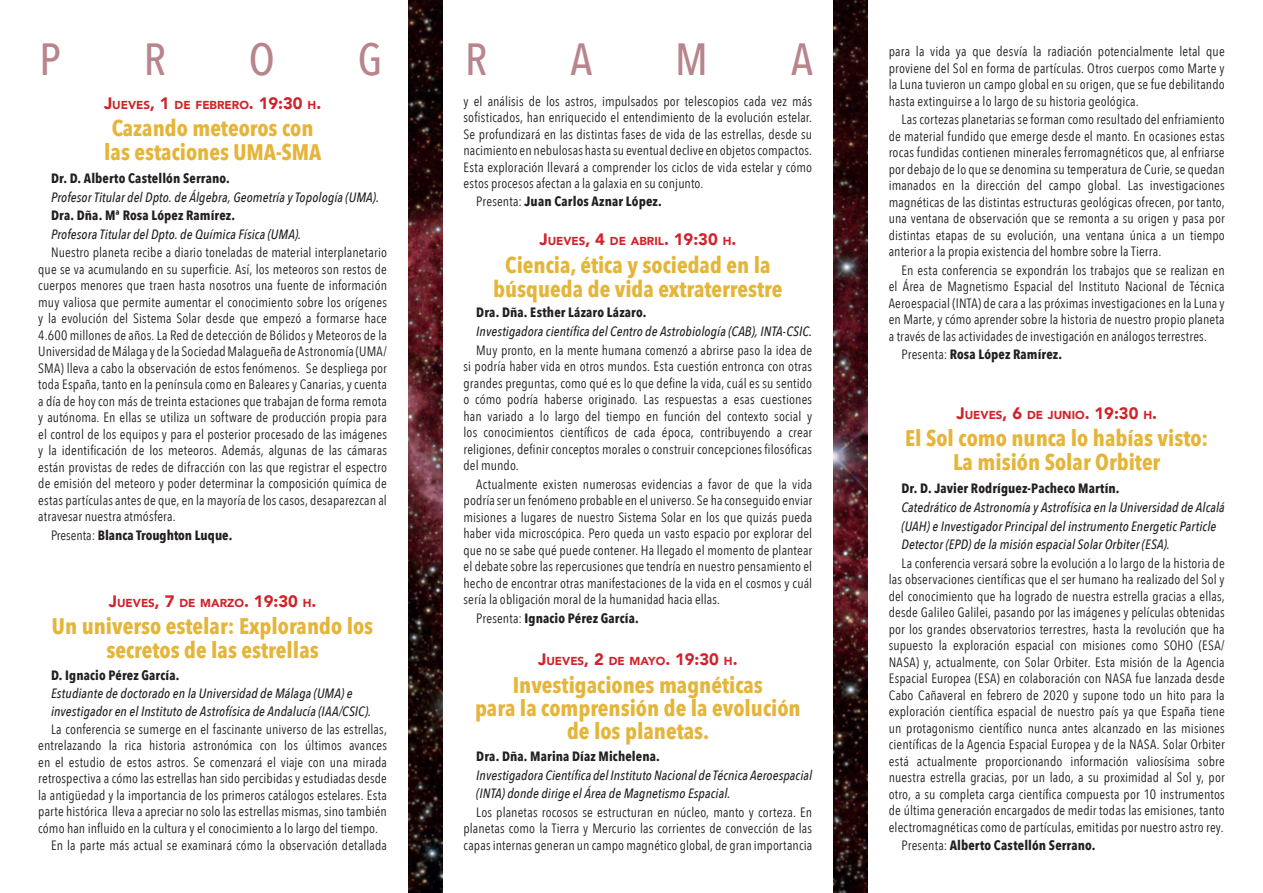
<style>
.page{position:relative;width:1263px;height:893px;background:#fff}
.page>*{position:absolute;margin:0;border:0;box-sizing:border-box;transform-origin:0 0}
.t1{font:500 45px "Avenir Next Condensed";color:#b7858b}
.t2{font:700 22.5px/24px "Avenir Next Condensed";color:#e5b53a;text-align:center}
.t3{font:13.5px/16.5px "Avenir Next Condensed";letter-spacing:.01em;color:#231f20;text-align:justify}
.t4{font:italic 500 13.5px "Avenir Next Condensed";letter-spacing:.01em;color:#231f20}
.t5{font:700 13.5px "Avenir Next Condensed";letter-spacing:.01em;color:#231f20}
.t6{font:900 11.55px "Avenir";color:#d1232a}
.s1{font-size:16.5px}
.s2{font-weight:400}
</style>
<div class="page">
<img style="left:408px;top:0;width:34px;height:893px">
<img style="left:833px;top:0;width:34px;height:893px">
<p class="t1" style="left:39px;top:32px;width:23px">P</p>
<p class="t1" style="left:144px;top:32px;width:24px">R</p>
<p class="t1" style="left:249px;top:32px;width:28px">O</p>
<p class="t1" style="left:358px;top:32px;width:26px">G</p>
<p class="t1" style="left:465px;top:32px;width:24px">R</p>
<p class="t1" style="left:570px;top:32px;width:23px">A</p>
<p class="t1" style="left:675px;top:32px;width:34px">M</p>
<p class="t1" style="left:791px;top:32px;width:23px">A</p>
<p class="t6" style="left:104px;top:95px;width:219px"><span class="s1">J</span>UEVES<span class="s1">, 1</span> DE FEBRERO<span class="s1">. 19:30</span> H<span class="s1">.</span></p>
<p class="t2" style="left:112px;top:116px;width:203px">Cazando meteoros con</p>
<p class="t2" style="left:104px;top:140px;width:219px">las estaciones UMA-SMA</p>
<p class="t5" style="left:51px;top:170px;width:180px">Dr. D. Alberto Castellón Serrano.</p>
<p class="t4" style="left:51px;top:189px;width:329px">Profesor Titular del Dpto. de Álgebra, Geometría y Topología (UMA).</p>
<p class="t5" style="left:51px;top:207px;width:186px">Dra. Dña. Mª Rosa López Ramírez.</p>
<p class="t4" style="left:51px;top:226px;width:252px">Profesora Titular del Dpto. de Química Física (UMA).</p>
<p class="t3" style="left:38px;top:244px;width:350px;text-indent:13px">Nuestro planeta recibe a diario toneladas de material interplanetario que se va acumulando en su superficie. Así, los meteoros son restos de cuerpos menores que traen hasta nosotros una fuente de información muy valiosa que permite aumentar el conocimiento sobre los orígenes y la evolución del Sistema Solar desde que empezó a formarse hace 4.600 millones de años. La Red de detección de Bólidos y Meteoros de la Universidad de Málaga y de la Sociedad Malagueña de Astronomía (UMA/ SMA) lleva a cabo la observación de estos fenómenos. Se despliega por toda España, tanto en la península como en Baleares y Canarias, y cuenta a día de hoy con más de treinta estaciones que trabajan de forma remota y autónoma. En ellas se utiliza un software de producción propia para el control de los equipos y para el posterior procesado de las imágenes y la identificación de los meteoros. Además, algunas de las cámaras están provistas de redes de difracción con las que registrar el espectro de emisión del meteoro y poder determinar la composición química de estas partículas antes de que, en la mayoría de los casos, desaparezcan al atravesar nuestra atmósfera.</p>
<p class="t5" style="left:51px;top:527px;width:183px"><span class="s2">Presenta:</span> Blanca Troughton Luque.</p>
<p class="t6" style="left:109px;top:593px;width:209px"><span class="s1">J</span>UEVES<span class="s1">, 7</span> DE MARZO<span class="s1">. 19:30</span> H<span class="s1">.</span></p>
<p class="t2" style="left:52px;top:613px;width:323px">Un universo estelar: Explorando los secretos de las estrellas</p>
<p class="t5" style="left:51px;top:667px;width:130px">D. Ignacio Pérez García.</p>
<p class="t4" style="left:51px;top:685px;width:303px">Estudiante de doctorado en la Universidad de Málaga (UMA) e</p>
<p class="t4" style="left:51px;top:703px;width:322px">investigador en el Instituto de Astrofísica de Andalucía (IAA/CSIC).</p>
<p class="t3" style="left:38px;top:720px;width:350px;text-indent:13px">La conferencia se sumerge en el fascinante universo de las estrellas, entrelazando la rica historia astronómica con los últimos avances en el estudio de estos astros. Se comenzará el viaje con una mirada retrospectiva a cómo las estrellas han sido percibidas y estudiadas desde la antigüedad y la importancia de los primeros catálogos estelares. Esta parte histórica lleva a apreciar no solo las estrellas mismas, sino también cómo han influido en la cultura y el conocimiento a lo largo del tiempo.</p>
<p class="t3" style="left:51px;top:837px;width:337px">En la parte más actual se examinará cómo la observación detallada</p>
<p class="t3" style="left:463px;top:92px;width:350px">y el análisis de los astros, impulsados por telescopios cada vez más sofisticados, han enriquecido el entendimiento de la evolución estelar.<br>Se profundizará en las distintas fases de vida de las estrellas, desde su nacimiento en nebulosas hasta su eventual declive en objetos compactos.<br>Esta exploración llevará a comprender los ciclos de vida estelar y cómo estos procesos afectan a la galaxia en su conjunto.</p>
<p class="t5" style="left:476px;top:193px;width:187px"><span class="s2">Presenta:</span> Juan Carlos Aznar López.</p>
<p class="t6" style="left:539px;top:231px;width:198px"><span class="s1">J</span>UEVES<span class="s1">, 4</span> DE ABRIL<span class="s1">. 19:30</span> H<span class="s1">.</span></p>
<p class="t2" style="left:493px;top:253px;width:291px">Ciencia, ética y sociedad en la búsqueda de vida extraterrestre</p>
<p class="t5" style="left:476px;top:304px;width:172px">Dra. Dña. Esther Lázaro Lázaro.</p>
<p class="t4" style="left:476px;top:323px;width:337px">Investigadora científica del Centro de Astrobiología (CAB), INTA-CSIC.</p>
<p class="t3" style="left:463px;top:341px;width:350px;text-indent:13px">Muy pronto, en la mente humana comenzó a abrirse paso la idea de si podría haber vida en otros mundos. Esta cuestión entronca con otras grandes preguntas, como qué es lo que define la vida, cuál es su sentido o cómo podría haberse originado. Las respuestas a esas cuestiones han variado a lo largo del tiempo en función del contexto social y los conocimientos científicos de cada época, contribuyendo a crear religiones, definir conceptos morales o construir concepciones filosóficas del mundo.</p>
<p class="t3" style="left:463px;top:475px;width:350px;text-indent:13px">Actualmente existen numerosas evidencias a favor de que la vida podría ser un fenómeno probable en el universo. Se ha conseguido enviar misiones a lugares de nuestro Sistema Solar en los que quizás pueda haber vida microscópica. Pero queda un vasto espacio por explorar del que no se sabe qué puede contener. Ha llegado el momento de plantear el debate sobre las repercusiones que tendría en nuestro pensamiento el hecho de encontrar otras manifestaciones de la vida en el cosmos y cuál sería la obligación moral de la humanidad hacia ellas.</p>
<p class="t5" style="left:476px;top:610px;width:164px"><span class="s2">Presenta:</span> Ignacio Pérez García.</p>
<p class="t6" style="left:538px;top:651px;width:201px"><span class="s1">J</span>UEVES<span class="s1">, 2</span> DE MAYO<span class="s1">. 19:30</span> H<span class="s1">.</span></p>
<p class="t2" style="left:513px;top:672px;width:252px">Investigaciones magnéticas</p>
<p class="t2" style="left:475px;top:696px;width:327px">para la comprensión de la evolución</p>
<p class="t2" style="left:567px;top:719px;width:144px">de los planetas.</p>
<p class="t5" style="left:476px;top:748px;width:185px">Dra. Dña. Marina Díaz Michelena.</p>
<p class="t4" style="left:476px;top:767px;width:337px">Investigadora Científica del Instituto Nacional de Técnica Aeroespacial</p>
<p class="t4" style="left:476px;top:785px;width:256px">(INTA) donde dirige el Área de Magnetismo Espacial.</p>
<p class="t3" style="left:463px;top:803px;width:350px;text-indent:13px">Los planetas rocosos se estructuran en núcleo, manto y corteza. En planetas como la Tierra y Mercurio las corrientes de convección de las capas internas generan un campo magnético global, de gran importancia</p>
<p class="t3" style="left:889px;top:42px;width:337px">para la vida ya que desvía la radiación potencialmente letal que proviene del Sol en forma de partículas. Otros cuerpos como Marte y la Luna tuvieron un campo global en su origen, que se fue debilitando hasta extinguirse a lo largo de su historia geológica.</p>
<p class="t3" style="left:889px;top:111px;width:337px;text-indent:13px">Las cortezas planetarias se forman como resultado del enfriamiento de material fundido que emerge desde el manto. En ocasiones estas rocas fundidas contienen minerales ferromagnéticos que, al enfriarse por debajo de lo que se denomina su temperatura de Curie, se quedan imanados en la dirección del campo global. Las investigaciones magnéticas de las distintas estructuras geológicas ofrecen, por tanto, una ventana de observación que se remonta a su origen y pasa por distintas etapas de su evolución, una ventana única a un tiempo anterior a la propia existencia del hombre sobre la Tierra.</p>
<p class="t3" style="left:889px;top:261px;width:337px;text-indent:13px">En esta conferencia se expondrán los trabajos que se realizan en el Área de Magnetismo Espacial del Instituto Nacional de Técnica Aeroespacial (INTA) de cara a las próximas investigaciones en la Luna y en Marte, y cómo aprender sobre la historia de nuestro propio planeta a través de las actividades de investigación en análogos terrestres.</p>
<p class="t5" style="left:901px;top:346px;width:162px"><span class="s2">Presenta:</span> Rosa López Ramírez.</p>
<p class="t6" style="left:956px;top:405px;width:202px"><span class="s1">J</span>UEVES<span class="s1">, 6</span> DE JUNIO<span class="s1">. 19:30</span> H<span class="s1">.</span></p>
<p class="t2" style="left:905px;top:426px;width:305px">El Sol como nunca lo habías visto:</p>
<p class="t2" style="left:953px;top:450px;width:209px">La misión Solar Orbiter</p>
<p class="t5" style="left:901px;top:480px;width:220px">Dr. D. Javier Rodríguez-Pacheco Martín.</p>
<p class="t4" style="left:901px;top:499px;width:325px">Catedrático de Astronomía y Astrofísica en la Universidad de Alcalá</p>
<p class="t4" style="left:901px;top:518px;width:316px">(UAH) e Investigador Principal del instrumento Energetic Particle</p>
<p class="t4" style="left:901px;top:536px;width:270px">Detector (EPD) de la misión espacial Solar Orbiter (ESA).</p>
<p class="t3" style="left:889px;top:554px;width:337px;text-indent:13px">La conferencia versará sobre la evolución a lo largo de la historia de las observaciones científicas que el ser humano ha realizado del Sol y del conocimiento que ha logrado de nuestra estrella gracias a ellas, desde Galileo Galilei, pasando por las imágenes y películas obtenidas por los grandes observatorios terrestres, hasta la revolución que ha supuesto la exploración espacial con misiones como SOHO (ESA/ NASA) y, actualmente, con Solar Orbiter. Esta misión de la Agencia Espacial Europea (ESA) en colaboración con NASA fue lanzada desde Cabo Cañaveral en febrero de 2020 y supone todo un hito para la exploración científica espacial de nuestro país ya que España tiene un protagonismo científico nunca antes alcanzado en las misiones científicas de la Agencia Espacial Europea y de la NASA. Solar Orbiter está actualmente proporcionando información valiosísima sobre nuestra estrella gracias, por un lado, a su proximidad al Sol y, por otro, a su completa carga científica compuesta por 10 instrumentos de última generación encargados de medir todas las emisiones, tanto electromagnéticas como de partículas, emitidas por nuestro astro rey.</p>
<p class="t5" style="left:901px;top:837px;width:196px"><span class="s2">Presenta:</span> Alberto Castellón Serrano.</p>
</div>
